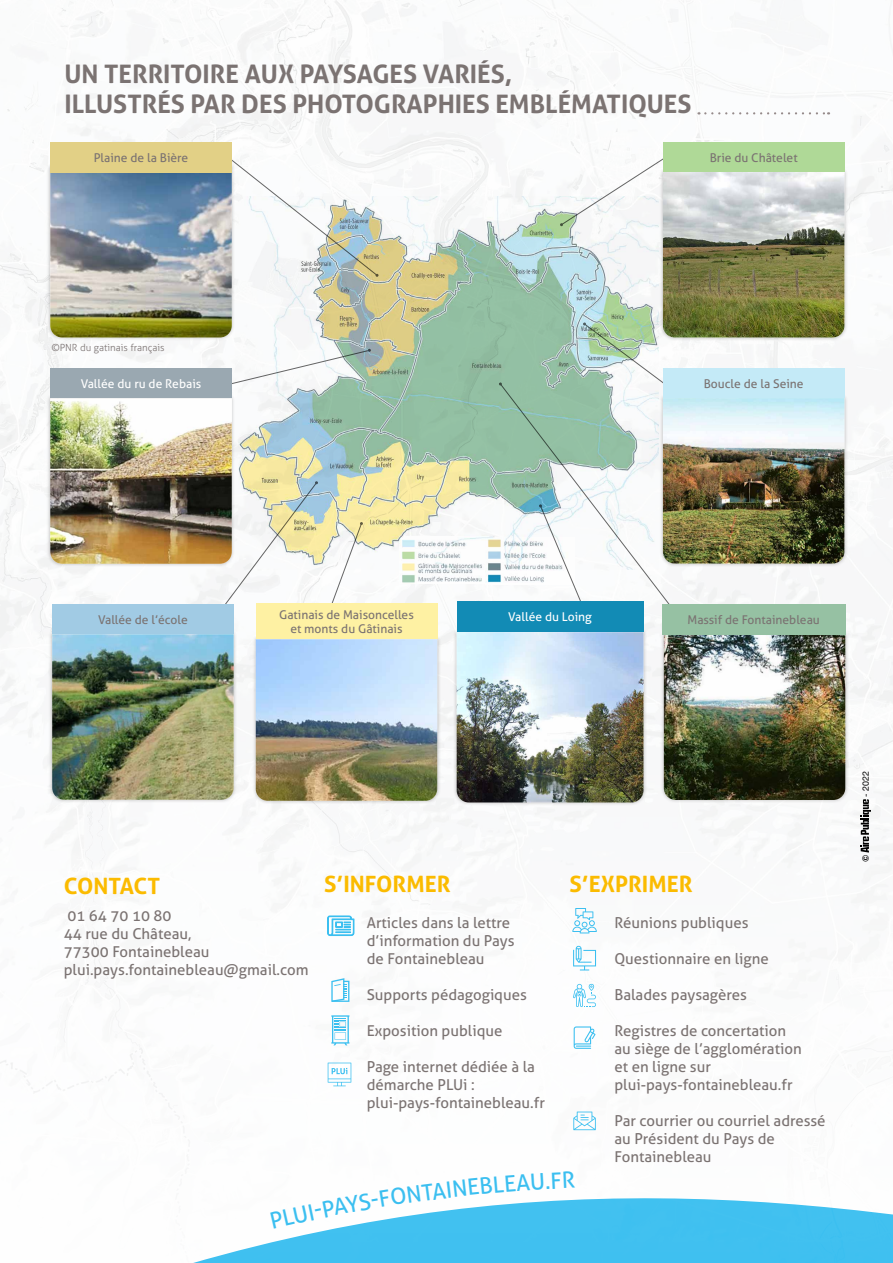
<style>
.page{position:relative;width:893px;height:1263px;background:#fff}
.page>*{position:absolute;margin:0;border:0;box-sizing:border-box;transform-origin:0 0}
.t1{font:700 25.5px/30.6px "Aller";color:#7b7372}
.t2{font:700 22.5px "Aller";color:#fbbb00}
.t3{font:15px/18px "Aller";color:#7b7372}
.t4{font:12.15px/14.5px "Aller";color:#7b7372;text-align:center}
.t5{font:12.15px "Aller";color:#fff}
.t6{font:300 9.75px "Aller";color:#7b7372}
.t7{font:8.85px "Helvetica Neue LT Com";color:#000}
.t8{font:700 8.85px "Swiss 721 BT";color:#000}
</style>
<div class="page">
<img style="left:0;top:0;width:893px;height:1143px">
<svg style="left:861px;top:799px;width:10px;height:53px"></svg>
<svg style="left:330px;top:570px;width:33px;height:33px"></svg>
<svg style="left:222px;top:349px;width:13px;height:38px"></svg>
<img style="left:399px;top:570px;width:86px;height:14px">
<img style="left:485px;top:570px;width:14px;height:15px">
<svg style="left:193px;top:1198px;width:700px;height:65px;fill:#40c0f0"></svg>
<img style="left:235px;top:196px;width:264px;height:374px">
<svg style="left:327px;top:916px;width:27px;height:20px"></svg>
<svg style="left:331px;top:1015px;width:18px;height:30px"></svg>
<svg style="left:331px;top:978px;width:18px;height:24px"></svg>
<svg style="left:572px;top:908px;width:25px;height:25px"></svg>
<svg style="left:573px;top:946px;width:23px;height:24px"></svg>
<svg style="left:328px;top:1062px;width:23px;height:24px"></svg>
<svg style="left:573px;top:1111px;width:23px;height:19px"></svg>
<svg style="left:574px;top:1026px;width:22px;height:23px"></svg>
<svg style="left:573px;top:984px;width:23px;height:23px"></svg>
<svg style="left:705px;top:112px;width:124px;height:2px"></svg>
<div style="left:47px;top:163px;width:189px;height:178px;background:#3e3b3a;opacity:.3"></div>
<svg style="left:232px;top:153px;width:146px;height:184px"></svg>
<img style="left:50px;top:173px;width:182px;height:164px">
<div style="left:50px;top:142px;width:182px;height:31px;background:#e2d086"></div>
<svg style="left:50px;top:398px;width:268px;height:216px"></svg>
<img style="left:50px;top:399px;width:182px;height:165px">
<div style="left:50px;top:369px;width:182px;height:29px;background:#9aa8b1"></div>
<div style="left:48px;top:630px;width:189px;height:173px;background:#3e3b3a;opacity:.3"></div>
<img style="left:52px;top:634px;width:182px;height:166px">
<div style="left:52px;top:604px;width:182px;height:30px;background:#a1cbe4"></div>
<div style="left:252px;top:636px;width:189px;height:168px;background:#3e3b3a;opacity:.3"></div>
<img style="left:256px;top:639px;width:181px;height:162px">
<div style="left:256px;top:603px;width:181px;height:36px;background:#fef1a3"></div>
<div style="left:453px;top:629px;width:194px;height:177px;background:#3e3b3a;opacity:.3"></div>
<img style="left:457px;top:632px;width:186px;height:170px">
<div style="left:457px;top:602px;width:186px;height:30px;background:#128bb5"></div>
<div style="left:660px;top:631px;width:189px;height:173px;background:#3e3b3a;opacity:.3"></div>
<img style="left:664px;top:634px;width:181px;height:166px">
<div style="left:662px;top:604px;width:183px;height:30px;background:#96c1a3"></div>
<div style="left:659px;top:394px;width:189px;height:173px;background:#3e3b3a;opacity:.3"></div>
<div style="left:659px;top:168px;width:189px;height:173px;background:#3e3b3a;opacity:.3"></div>
<img style="left:499px;top:155px;width:345px;height:464px">
<img style="left:663px;top:172px;width:181px;height:165px">
<div style="left:663px;top:142px;width:181px;height:30px;background:#afd997"></div>
<svg style="left:270px;top:1198px;width:305px;height:30px"></svg>
<h1 class="t1" style="left:64px;top:58px;width:629px">UN TERRITOIRE AUX PAYSAGES VARIÉS,<br>ILLUSTRÉS PAR DES PHOTOGRAPHIES EMBLÉMATIQUES</h1>
<p class="t4" style="left:94px;top:150px;width:96px">Plaine de la Bière</p>
<p class="t4" style="left:710px;top:150px;width:89px">Brie du Châtelet</p>
<p class="t6" style="left:51px;top:342px;width:115px">©PNR du gatinais français</p>
<p class="t5" style="left:81px;top:376px;width:122px">Vallée du ru de Rebais</p>
<p class="t4" style="left:704px;top:376px;width:101px">Boucle de la Seine</p>
<p class="t4" style="left:98px;top:612px;width:91px">Vallée de l’école</p>
<p class="t4" style="left:279px;top:607px;width:136px">Gatinais de Maisoncelles et monts du Gâtinais</p>
<p class="t5" style="left:508px;top:610px;width:85px">Vallée du Loing</p>
<p class="t4" style="left:687px;top:612px;width:134px">Massif de Fontainebleau</p>
<h2 class="t2" style="left:64px;top:872px;width:98px">CONTACT</h2>
<h2 class="t2" style="left:324px;top:870px;width:128px">S’INFORMER</h2>
<h2 class="t2" style="left:570px;top:870px;width:124px">S’EXPRIMER</h2>
<p class="t3" style="left:64px;top:907px;width:246px">01 64 70 10 80<br>44 rue du Château,<br>77300 Fontainebleau plui.pays.fontainebleau@gmail.com</p>
<p class="t3" style="left:614px;top:914px;width:136px">Réunions publiques</p>
<p class="t3" style="left:367px;top:914px;width:149px">Articles dans la lettre d’information du Pays de Fontainebleau</p>
<p class="t3" style="left:367px;top:986px;width:162px">Supports pédagogiques</p>
<p class="t3" style="left:367px;top:1022px;width:137px">Exposition publique</p>
<p class="t3" style="left:367px;top:1058px;width:180px">Page internet dédiée à la démarche PLUi : plui-pays-fontainebleau.fr</p>
<p class="t3" style="left:614px;top:950px;width:156px">Questionnaire en ligne</p>
<p class="t3" style="left:614px;top:986px;width:134px">Balades paysagères</p>
<p class="t3" style="left:614px;top:1022px;width:189px">Registres de concertation au siège de l’agglomération et en ligne sur plui-pays-fontainebleau.fr</p>
<p class="t3" style="left:614px;top:1112px;width:213px">Par courrier ou courriel adressé au Président du Pays de<br>Fontainebleau</p>
<p class="t7" style="left:860px;top:797px;width:27px;rotate:-90deg">- 2022</p>
<p class="t8" style="left:860px;top:862px;width:9px;rotate:-90deg">©</p>
</div>
